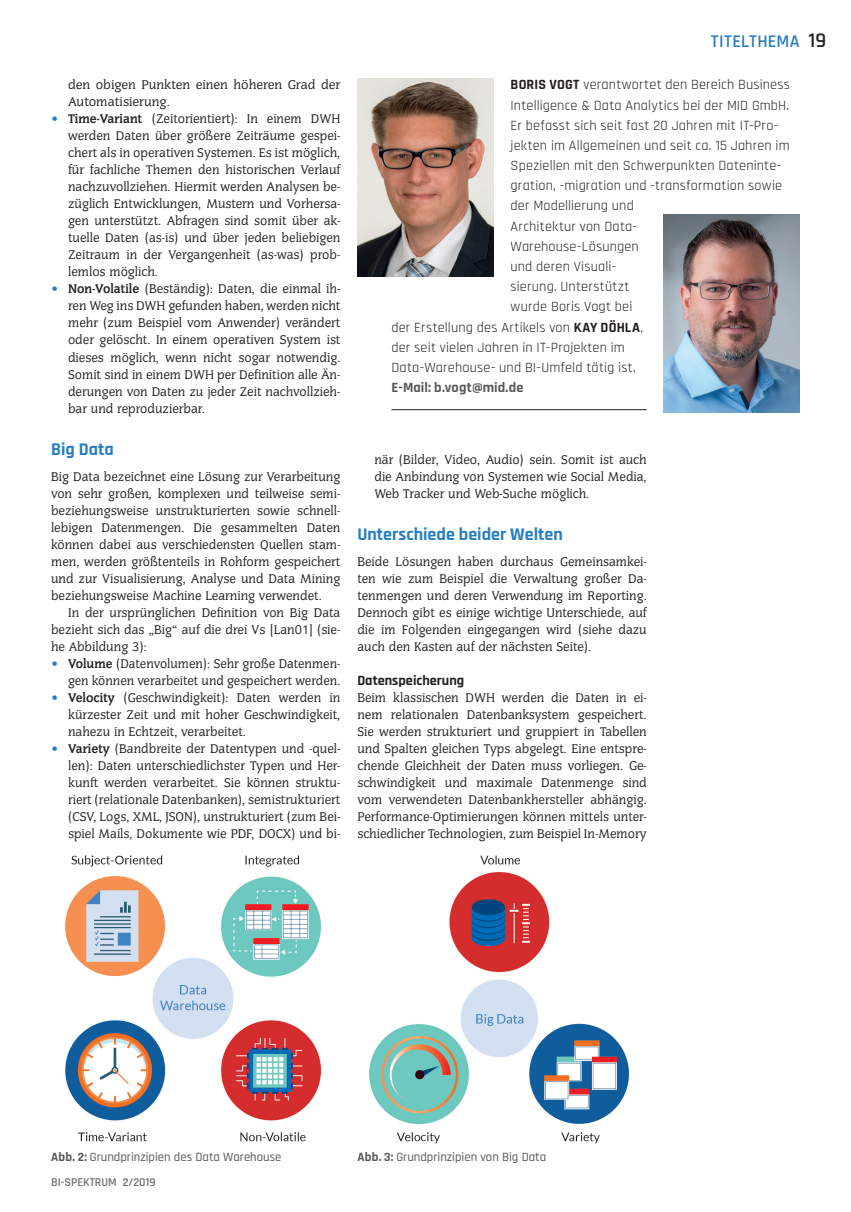
<style>
.page{position:relative;width:851px;height:1212px;background:#fff}
.page>*{position:absolute;margin:0;border:0;box-sizing:border-box;transform-origin:0 0}
.t1{font:700 18px "Rajdhani";color:#277dc1}
.t2{font:600 18px "Rajdhani";letter-spacing:.025em;color:#277dc1}
.t3{font:14.25px "Rajdhani";letter-spacing:.01em;color:#231f20}
.t4{font:700 14.25px "Rajdhani";letter-spacing:.01em;color:#57585a}
.t5{font:700 14.25px "Rajdhani";color:#231f20}
.t6{font:13.5px/17px "Congress SB";color:#231f20;text-align:justify}
.t7{font:500 12.75px "Rajdhani";color:#57585a}
.t8{font:600 12px "Rajdhani";color:#6c6d70}
.s1{color:#277dc1}
.s2{font-weight:700}
.s3{font-size:21px;color:#231f20}
</style>
<div class="page">
<hr style="left:391px;top:409px;width:255px;height:1px;background:#231f20">
<img style="left:357px;top:79px;width:136px;height:197px">
<img style="left:66px;top:855px;width:255px;height:287px">
<img style="left:369px;top:855px;width:259px;height:289px">
<img style="left:663px;top:215px;width:136px;height:197px">
<p class="t6" style="left:68px;top:77px;width:274px">den obigen Punkten einen höheren Grad der<br>Automatisierung.</p>
<p class="t6" style="left:68px;top:111px;width:274px;text-indent:-17px"><span class="s1">•</span> <span class="s2">Time-Variant</span> (Zeitorientiert): In einem DWH werden Daten über größere Zeiträume gespei&shy;chert als in operativen Systemen. Es ist möglich, für fachliche Themen den historischen Verlauf nachzuvollziehen. Hiermit werden Analysen be&shy;züglich Entwicklungen, Mustern und Vorhersa&shy;gen unterstützt. Abfragen sind somit über ak&shy;tuelle Daten (as-is) und über jeden beliebigen Zeitraum in der Vergangenheit (as-was) prob&shy;lemlos möglich.</p>
<p class="t6" style="left:68px;top:281px;width:274px;text-indent:-17px"><span class="s1">•</span> <span class="s2">Non-Volatile</span> (Beständig): Daten, die einmal ih&shy;ren Weg ins DWH gefunden haben, werden nicht mehr (zum Beispiel vom Anwender) verändert oder gelöscht. In einem operativen System ist dieses möglich, wenn nicht sogar notwendig.<br>Somit sind in einem DWH per Definition alle Än&shy;derungen von Daten zu jeder Zeit nachvollzieh&shy;bar und reproduzierbar.</p>
<h1 class="t1" style="left:51px;top:438px;width:64px">Big Data</h1>
<p class="t6" style="left:51px;top:468px;width:291px">Big Data bezeichnet eine Lösung zur Verarbeitung von sehr großen, komplexen und teilweise semi&shy;beziehungsweise unstrukturierten sowie schnell&shy;lebigen Datenmengen. Die gesammelten Daten können dabei aus verschiedensten Quellen stam&shy;men, werden größtenteils in Rohform gespeichert und zur Visualisierung, Analyse und Data Mining beziehungsweise Machine Learning verwendet.</p>
<p class="t6" style="left:51px;top:604px;width:291px;text-indent:17px">In der ursprünglichen Definition von Big Data bezieht sich das „Big“ auf die drei Vs [Lan01] (sie&shy;he Abbildung 3):</p>
<p class="t6" style="left:51px;top:655px;width:291px;text-align:right"><span class="s1">•</span> <span class="s2">Volume</span> (Datenvolumen): Sehr große Datenmen&shy;gen können verarbeitet und gespeichert werden.</p>
<p class="t6" style="left:68px;top:689px;width:274px;text-indent:-17px"><span class="s1">•</span> <span class="s2">Velocity</span> (Geschwindigkeit): Daten werden in kürzester Zeit und mit hoher Geschwindigkeit, nahezu in Echtzeit, verarbeitet.</p>
<p class="t6" style="left:68px;top:740px;width:274px;text-indent:-17px"><span class="s1">•</span> <span class="s2">Variety</span> (Bandbreite der Datentypen und -quel&shy;len): Daten unterschiedlichster Typen und Her&shy;kunft werden verarbeitet. Sie können struktu&shy;riert (relationale Datenbanken), semistrukturiert (CSV, Logs, XML, JSON), unstrukturiert (zum Bei&shy;spiel Mails, Dokumente wie PDF, DOCX) und bi-</p>
<h1 class="t2" style="left:710px;top:30px;width:117px">TITELTHEMA <span class="s3">19</span></h1>
<p class="t3" style="left:510px;top:77px;width:281px"><span class="s2">BORIS VOGT</span> verantwortet den Bereich Business</p>
<p class="t3" style="left:510px;top:97px;width:280px">Intelligence &amp; Data Analytics bei der MID GmbH.</p>
<p class="t3" style="left:510px;top:117px;width:269px">Er befasst sich seit fast 20 Jahren mit IT-Pro-</p>
<p class="t3" style="left:510px;top:137px;width:280px">jekten im Allgemeinen und seit ca. 15 Jahren im</p>
<p class="t3" style="left:510px;top:157px;width:272px">Speziellen mit den Schwerpunkten Dateninte-</p>
<p class="t3" style="left:510px;top:178px;width:273px">gration, -migration und -transformation sowie</p>
<p class="t3" style="left:510px;top:198px;width:125px">der Modellierung und</p>
<p class="t3" style="left:510px;top:218px;width:128px">Architektur von Data-</p>
<p class="t3" style="left:510px;top:238px;width:130px">Warehouse-Lösungen</p>
<p class="t3" style="left:510px;top:258px;width:107px">und deren Visuali-</p>
<p class="t3" style="left:510px;top:279px;width:120px">sierung. Unterstützt</p>
<p class="t3" style="left:510px;top:299px;width:123px">wurde Boris Vogt bei</p>
<p class="t3" style="left:391px;top:319px;width:253px">der Erstellung des Artikels von <span class="s2">KAY DÖHLA</span>,</p>
<p class="t3" style="left:391px;top:339px;width:235px">der seit vielen Jahren in IT-Projekten im</p>
<p class="t3" style="left:391px;top:359px;width:246px">Data-Warehouse- und BI-Umfeld tätig ist.</p>
<p class="t4" style="left:391px;top:379px;width:133px">E-Mail: b.vogt@mid.de</p>
<p class="t6" style="left:374px;top:451px;width:274px">när (Bilder, Video, Audio) sein. Somit ist auch die Anbindung von Systemen wie Social Media, Web Tracker und Web-Suche möglich.</p>
<h1 class="t1" style="left:357px;top:523px;width:207px">Unterschiede beider Welten</h1>
<p class="t6" style="left:357px;top:553px;width:291px">Beide Lösungen haben durchaus Gemeinsamkei&shy;ten wie zum Beispiel die Verwaltung großer Da&shy;tenmengen und deren Verwendung im Reporting.<br>Dennoch gibt es einige wichtige Unterschiede, auf die im Folgenden eingegangen wird (siehe dazu auch den Kasten auf der nächsten Seite).</p>
<p class="t5" style="left:357px;top:671px;width:108px">Datenspeicherung</p>
<p class="t6" style="left:357px;top:689px;width:291px">Beim klassischen DWH werden die Daten in ei&shy;nem relationalen Datenbanksystem gespeichert.<br>Sie werden strukturiert und gruppiert in Tabellen und Spalten gleichen Typs abgelegt. Eine entspre&shy;chende Gleichheit der Daten muss vorliegen. Ge&shy;schwindigkeit und maximale Datenmenge sind vom verwendeten Datenbankhersteller abhängig.<br>Performance-Optimierungen können mittels unter&shy;schiedlicher Technologien, zum Beispiel In-Memory</p>
<p class="t7" style="left:51px;top:1149px;width:232px"><span class="s2">Abb. 2:</span> Grundprinzipien des Data Warehouse</p>
<p class="t7" style="left:357px;top:1149px;width:190px"><span class="s2">Abb. 3:</span> Grundprinzipien von Big Data</p>
<p class="t8" style="left:51px;top:1175px;width:106px">BI-SPEKTRUM 2/2019</p>
</div>
